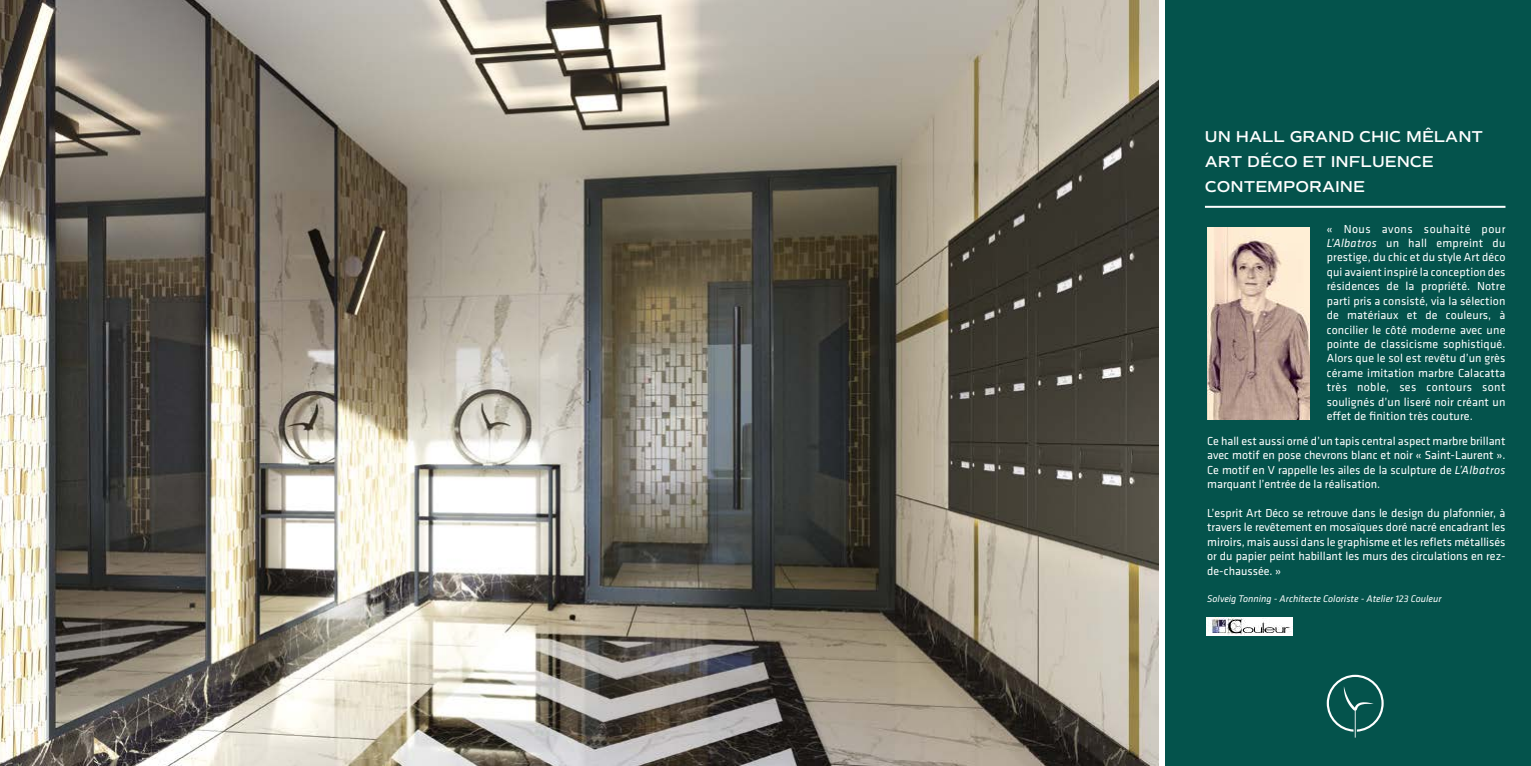
<style>
.page{position:relative;width:1531px;height:766px;background:#fff}
.page>*{position:absolute;margin:0;border:0;box-sizing:border-box;transform-origin:0 0}
.t1{font:600 16px/25px "Commuters Sans";color:#fff}
.t2{font:12px/14.4px "Klavika Basic";color:#fff;text-align:justify}
.t3{font:italic 10px "Klavika Basic";color:#fff}
.s1{font-style:italic}
</style>
<div class="page">
<img style="left:0;top:0;width:1159px;height:765px">
<div style="left:1165px;top:0;width:366px;height:765px;background:#04534c"></div>
<svg style="left:1327px;top:674px;width:56px;height:63px"></svg>
<hr style="left:1205px;top:206px;width:300px;height:2px;background:#fff">
<img style="left:1207px;top:227px;width:102px;height:193px">
<img style="left:1207px;top:617px;width:86px;height:18px">
<h1 class="t1" style="left:1205px;top:124px;width:280px">UN HALL GRAND CHIC MÊLANT<br>ART DÉCO ET INFLUENCE<br>CONTEMPORAINE</h1>
<p class="t2" style="left:1327px;top:221px;width:180px">« Nous avons souhaité pour <span class="s1">L’Albatros</span> un hall empreint du prestige, du chic et du style Art déco qui avaient inspiré la conception des résidences de la propriété. Notre parti pris a consisté, via la sélection de matériaux et de couleurs, à concilier le côté moderne avec une pointe de classicisme sophistiqué.<br>Alors que le sol est revêtu d’un grès cérame imitation marbre Calacatta très noble, ses contours sont soulignés d’un liseré noir créant un effet de finition très couture.</p>
<p class="t2" style="left:1207px;top:433px;width:300px">Ce hall est aussi orné d’un tapis central aspect marbre brillant avec motif en pose chevrons blanc et noir « Saint-Laurent ».<br>Ce motif en V rappelle les ailes de la sculpture de <span class="s1">L’Albatros </span>marquant l’entrée de la réalisation.</p>
<p class="t2" style="left:1207px;top:505px;width:300px">L’esprit Art Déco se retrouve dans le design du plafonnier, à travers le revêtement en mosaïques doré nacré encadrant les miroirs, mais aussi dans le graphisme et les reflets métallisés or du papier peint habillant les murs des circulations en rez&shy;de-chaussée. »</p>
<p class="t3" style="left:1207px;top:591px;width:236px">Solveig Tonning - Architecte Coloriste - Atelier 123 Couleur</p>
</div>
